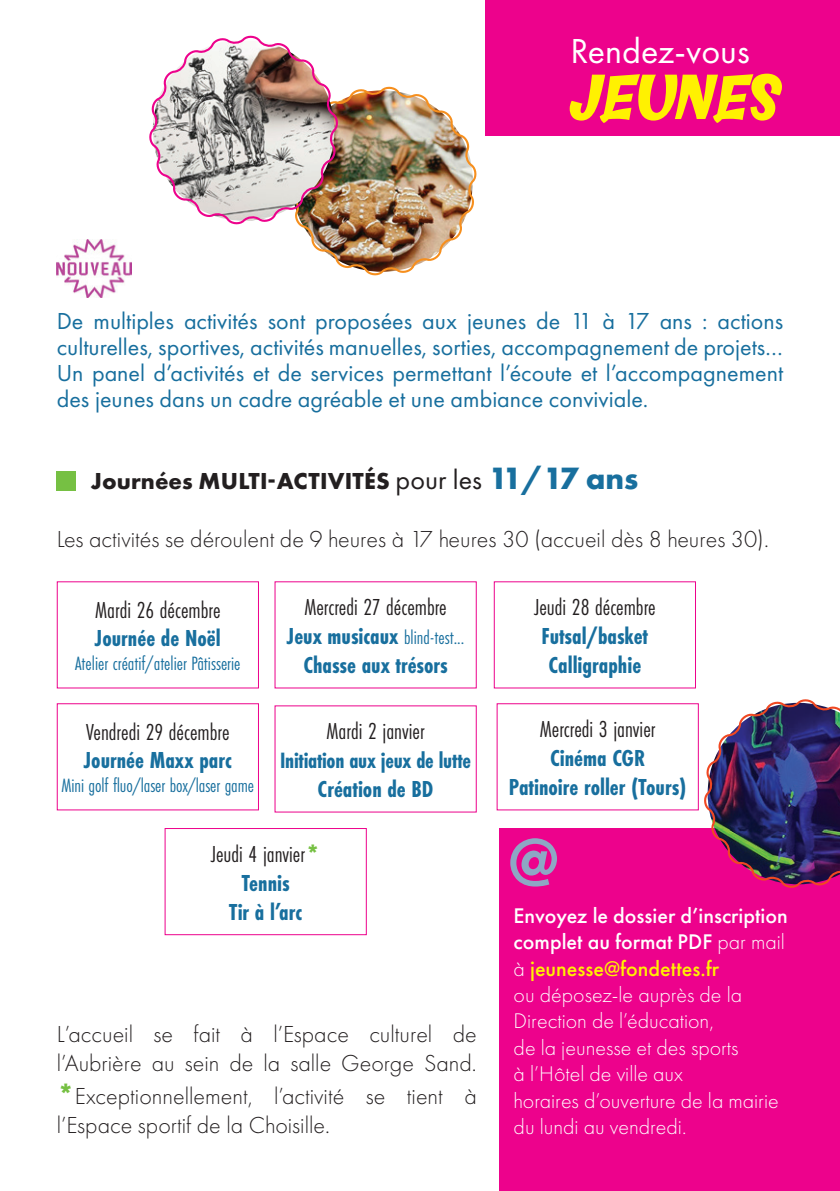
<style>
.page{position:relative;width:840px;height:1191px;background:#fff}
.page>*{position:absolute;margin:0;border:0;box-sizing:border-box;transform-origin:0 0}
.t1{font:700 70px "Futura PT";color:#8ea7c4}
.t2{font:56px "Chill Script";color:#fff101}
.t3{font:36px "Futura PT";color:#fff}
.t4{font:24px/26px "Futura PT";color:#186f9e;text-align:justify}
.t5{font:300 24px/28.8px "Futura PT";color:#231f20}
.t6{font:700 24px/28.8px "Futura PT Cond";color:#186f9e;text-align:center}
.t7{font:24px "Futura PT Cond";color:#231f20}
.t8{font:700 24px "Futura PT";letter-spacing:.01em;color:#231f20}
.t9{font:700 23px "Futura PT Cond";letter-spacing:-.01em;color:#186f9e}
.t10{font:300 22px/26.4px "Futura PT";color:#fff}
.t11{font:20px "Futura PT Cond";color:#186f9e}
.s1{font-weight:400;font-size:28px}
.s2{font-size:32px;color:#186f9e}
.s3{font-weight:700;font-size:24px}
.s4{font-weight:400;color:#231f20}
.s5{font-family:"Futura PT";color:#76c043}
.s6{font-weight:700;font-size:28px;color:#76c043}
.s7{font-weight:500}
.s8{font-weight:500;color:#fff101}
</style>
<div class="page">
<div style="left:499px;top:828px;width:340px;height:363px;background:#ed028c"></div>
<div style="left:485px;top:0;width:354px;height:136px;background:#ed028c"></div>
<div style="left:164px;top:828px;width:202px;height:107px;border:1px solid #ed028c"></div>
<img style="left:57px;top:239px;width:74px;height:58px">
<div style="left:57px;top:471px;width:19px;height:19px;background:#76c043"></div>
<img style="left:149px;top:35px;width:327px;height:241px">
<img style="left:704px;top:699px;width:135px;height:189px">
<h3 class="t3" style="left:570px;top:30px;width:181px">Rendez-vous</h3>
<h2 class="t2" style="left:570px;top:58px;width:209px">JEUNES</h2>
<p class="t4" style="left:57px;top:308px;width:727px">De multiples activités sont proposées aux jeunes de 11 à 17 ans : actions culturelles, sportives, activités manuelles, sorties, accompagnement de projets… Un panel d’activités et de services permettant l’écoute et l’accompagnement des jeunes dans un cadre agréable et une ambiance conviviale.</p>
<p class="t8" style="left:91px;top:466px;width:548px">Journées MULTI-ACTIVITÉS <span class="s1">pour les</span> <span class="s2">11/17 ans</span></p>
<p class="t5" style="left:57px;top:525px;width:713px">Les activités se déroulent de 9 heures à 17 heures 30 (accueil dès 8 heures 30).</p>
<p class="t7" style="left:95px;top:596px;width:127px">Mardi 26 décembre</p>
<p class="t6" style="left:95px;top:624px;width:127px">Journée de Noël</p>
<p class="t11" style="left:75px;top:652px;width:167px">Atelier créatif/atelier Pâtisserie</p>
<p class="t7" style="left:86px;top:717px;width:145px">Vendredi 29 décembre</p>
<p class="t6" style="left:84px;top:746px;width:149px">Journée Maxx parc</p>
<p class="t11" style="left:62px;top:774px;width:194px">Mini golf fluo/laser box/laser game</p>
<p class="t7" style="left:304px;top:593px;width:144px">Mercredi 27 décembre</p>
<p class="t11" style="left:287px;top:626px;width:179px"><span class="s3">Jeux musicaux</span> blind-test...</p>
<p class="t6" style="left:303px;top:650px;width:146px">Chasse aux trésors</p>
<p class="t7" style="left:326px;top:717px;width:100px">Mardi 2 janvier</p>
<p class="t9" style="left:280px;top:747px;width:192px">Initiation aux jeux de lutte</p>
<p class="t6" style="left:317px;top:774px;width:118px">Création de BD</p>
<p class="t6" style="left:210px;top:839px;width:111px"><span class="s4">Jeudi 4 janvier</span><span class="s5">*<br></span>Tennis<br>Tir à l’arc</p>
<p class="t5" style="left:57px;top:1019px;width:421px">L’accueil se fait à l’Espace culturel de l’Aubrière au sein de la salle George Sand.</p>
<p class="t5" style="left:57px;top:1082px;width:421px"><span class="s6">*</span>Exceptionnellement, l’activité se tient à l’Espace sportif de la Choisille.</p>
<p class="t7" style="left:533px;top:593px;width:123px">Jeudi 28 décembre</p>
<p class="t6" style="left:541px;top:621px;width:108px;text-align:left">Futsal/basket<br>Calligraphie</p>
<p class="t7" style="left:539px;top:715px;width:117px">Mercredi 3 janvier</p>
<p class="t6" style="left:508px;top:743px;width:179px">Cinéma CGR<br>Patinoire roller (Tours)</p>
<h1 class="t1" style="left:507px;top:817px;width:53px">@</h1>
<p class="t10" style="left:513px;top:902px;width:275px"><span class="s7">Envoyez le dossier d’inscription complet au format PDF</span> par mail à <span class="s8">jeunesse@fondettes.fr<br></span>ou déposez-le auprès de la<br>Direction de l’éducation,<br>de la jeunesse et des sports<br>à l’Hôtel de ville aux<br>horaires d’ouverture de la mairie du lundi au vendredi.</p>
</div>
